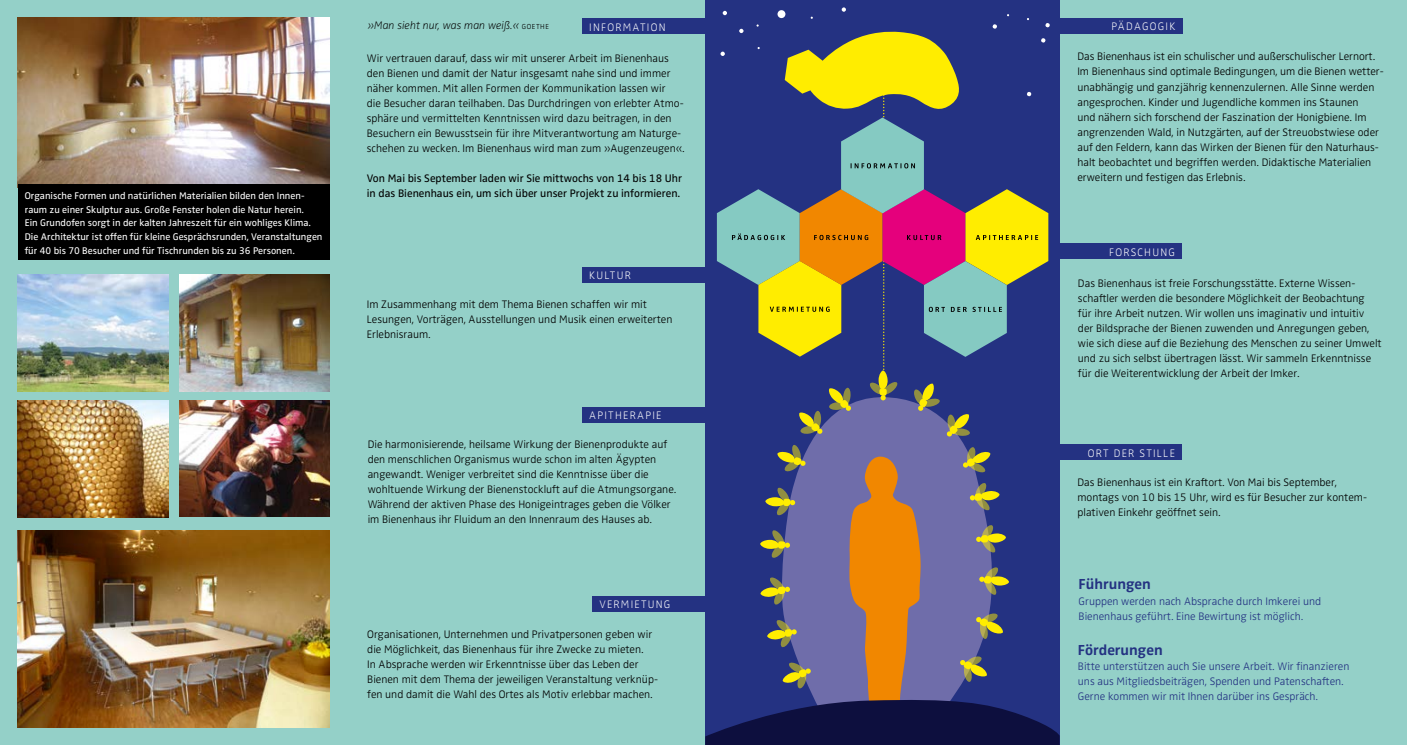
<style>
.page{position:relative;width:1407px;height:745px;background:#fff}
.page>*{position:absolute;margin:0;border:0;box-sizing:border-box;transform-origin:0 0}
.t1{font:700 15px "Zwo Pro";color:#243282}
.t2{font:300 11.25px/15px "Zwo";color:#000}
.t3{font:300 11.25px/15px "Zwo";color:#243282}
.t4{font:11.25px/15px "Zwo";color:#000}
.t5{font:300 expanded 11.25px "Zwo Pro";letter-spacing:.11em;color:#fff}
.t6{font:italic 300 expanded 11.25px "Zwo Pro";color:#000}
.t7{font:10px/13.8px "Zwo";color:#fff}
.s1{font-family:"Zwo";font-style:normal;font-stretch:normal;font-size:7.5px}
</style>
<div class="page">
<div style="left:0;top:0;width:1407px;height:744px;background:#94d0c8"></div>
<div style="left:705px;top:0;width:354px;height:744px;background:#243282"></div>
<img style="left:18px;top:18px;width:312px;height:166px">
<div style="left:18px;top:184px;width:312px;height:75px;background:#000"></div>
<img style="left:18px;top:530px;width:312px;height:197px">
<img style="left:179px;top:400px;width:151px;height:116px">
<img style="left:18px;top:274px;width:150px;height:117px">
<img style="left:18px;top:400px;width:150px;height:116px">
<img style="left:179px;top:274px;width:151px;height:117px">
<div style="left:582px;top:18px;width:124px;height:16px;background:#243282"></div>
<div style="left:582px;top:266px;width:124px;height:16px;background:#243282"></div>
<div style="left:582px;top:406px;width:124px;height:16px;background:#243282"></div>
<div style="left:592px;top:595px;width:113px;height:16px;background:#243282"></div>
<div style="left:1059px;top:18px;width:123px;height:16px;background:#243282"></div>
<div style="left:1058px;top:243px;width:124px;height:16px;background:#243282"></div>
<div style="left:1058px;top:444px;width:124px;height:16px;background:#243282"></div>
<svg style="left:810px;top:436px;width:154px;height:8px"></svg>
<svg style="left:717px;top:7px;width:333px;height:429px"></svg>
<svg style="left:705px;top:444px;width:354px;height:300px"></svg>
<p class="t7" style="left:25px;top:188px;width:299px">Organische Formen und natürlichen Materialien bilden den Innen&shy;raum zu einer Skulptur aus. Große Fenster holen die Natur herein.<br>Ein Grundofen sorgt in der kalten Jahreszeit für ein wohliges Klima.<br>Die Architektur ist offen für kleine Gesprächsrunden, Veranstaltungen für 40 bis 70 Besucher und für Tischrunden bis zu 36 Personen.</p>
<p class="t6" style="left:368px;top:18px;width:183px">»Man sieht nur, was man weiß.« <span class="s1">GOETHE</span></p>
<p class="t5" style="left:589px;top:20px;width:78px">INFORMATION</p>
<p class="t2" style="left:367px;top:51px;width:319px">Wir vertrauen darauf, dass wir mit unserer Arbeit im Bienenhaus den Bienen und damit der Natur insgesamt nahe sind und immer näher kommen. Mit allen Formen der Kommunikation lassen wir<br>die Besucher daran teilhaben. Das Durchdringen von erlebter Atmo&shy;sphäre und vermittelten Kenntnissen wird dazu beitragen, in den Besuchern ein Bewusstsein für ihre Mitverantwortung am Naturge&shy;schehen zu wecken. Im Bienenhaus wird man zum »Augenzeugen«.</p>
<p class="t4" style="left:367px;top:171px;width:317px">Von Mai bis September laden wir Sie mittwochs von 14 bis 18 Uhr in das Bienenhaus ein, um sich über unser Projekt zu informieren.</p>
<p class="t5" style="left:589px;top:269px;width:43px">KULTUR</p>
<p class="t2" style="left:367px;top:296px;width:307px">Im Zusammenhang mit dem Thema Bienen schaffen wir mit<br>Lesungen, Vorträgen, Ausstellungen und Musik einen erweiterten<br>Erlebnisraum.</p>
<p class="t5" style="left:589px;top:409px;width:74px">APITHERAPIE</p>
<p class="t2" style="left:368px;top:437px;width:310px">Die harmonisierende, heilsame Wirkung der Bienenprodukte auf den menschlichen Organismus wurde schon im alten Ägypten angewandt. Weniger verbreitet sind die Kenntnisse über die wohltuende Wirkung der Bienenstockluft auf die Atmungsorgane.<br>Während der aktiven Phase des Honigeintrages geben die Völker im Bienenhaus ihr Fluidum an den Innenraum des Hauses ab.</p>
<p class="t5" style="left:599px;top:597px;width:73px">VERMIETUNG</p>
<p class="t2" style="left:367px;top:626px;width:292px">Organisationen, Unternehmen und Privatpersonen geben wir die Möglichkeit, das Bienenhaus für ihre Zwecke zu mieten.<br>In Absprache werden wir Erkenntnisse über das Leben der Bienen mit dem Thema der jeweiligen Veranstaltung verknüp&shy;fen und damit die Wahl des Ortes als Motiv erlebbar machen.</p>
<p class="t5" style="left:1111px;top:20px;width:65px">PÄDAGOGIK</p>
<p class="t2" style="left:1077px;top:49px;width:308px">Das Bienenhaus ist ein schulischer und außerschulischer Lernort.<br>Im Bienenhaus sind optimale Bedingungen, um die Bienen wetter&shy;unabhängig und ganzjährig kennenzulernen. Alle Sinne werden angesprochen. Kinder und Jugendliche kommen ins Staunen<br>und nähern sich forschend der Faszination der Honigbiene. Im angrenzenden Wald, in Nutzgärten, auf der Streuobstwiese oder auf den Feldern, kann das Wirken der Bienen für den Naturhaus&shy;halt beobachtet und begriffen werden. Didaktische Materialien erweitern und festigen das Erlebnis.</p>
<p class="t5" style="left:1109px;top:245px;width:67px">FORSCHUNG</p>
<p class="t2" style="left:1078px;top:275px;width:305px">Das Bienenhaus ist freie Forschungsstätte. Externe Wissen&shy;schaftler werden die besondere Möglichkeit der Beobachtung<br>für ihre Arbeit nutzen. Wir wollen uns imaginativ und intuitiv der Bildsprache der Bienen zuwenden und Anregungen geben, wie sich diese auf die Beziehung des Menschen zu seiner Umwelt und zu sich selbst übertragen lässt. Wir sammeln Erkenntnisse für die Weiterentwicklung der Arbeit der Imker.</p>
<p class="t5" style="left:1088px;top:446px;width:89px">ORT DER STILLE</p>
<p class="t2" style="left:1077px;top:474px;width:291px">Das Bienenhaus ist ein Kraftort. Von Mai bis September, montags von 10 bis 15 Uhr, wird es für Besucher zur kontem&shy;plativen Einkehr geöffnet sein.</p>
<h1 class="t1" style="left:1078px;top:575px;width:74px">Führungen</h1>
<p class="t3" style="left:1078px;top:593px;width:244px">Gruppen werden nach Absprache durch Imkerei und<br>Bienenhaus geführt. Eine Bewirtung ist möglich.</p>
<h1 class="t1" style="left:1078px;top:640px;width:86px">Förderungen</h1>
<p class="t3" style="left:1078px;top:657px;width:273px">Bitte unterstützen auch Sie unsere Arbeit. Wir finanzieren uns aus Mitgliedsbeiträgen, Spenden und Patenschaften.<br>Gerne kommen wir mit Ihnen darüber ins Gespräch.</p>
</div>
